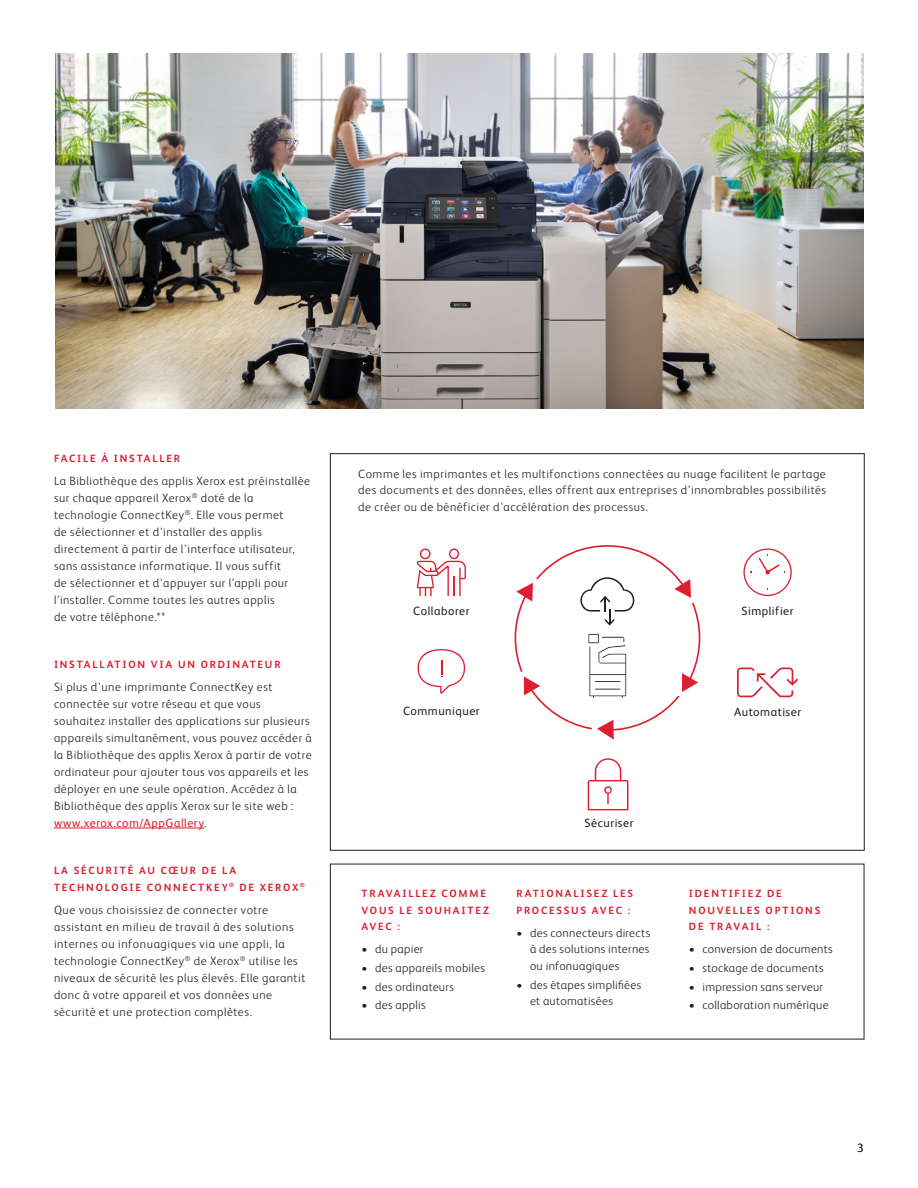
<style>
.page{position:relative;width:918px;height:1188px;background:#fff}
.page>*{position:absolute;margin:0;border:0;box-sizing:border-box;transform-origin:0 0}
.Body_Text{font:300 12px/17px "Xerox Sans";letter-spacing:.04em;color:#231f20}
.Body_Subhead_-_level_2{font:12px "Xerox Sans";letter-spacing:.045em;color:#231f20}
.Body_Subhead{font:700 10.5px/16.5px "Xerox Sans";letter-spacing:.17em;color:#db1e30}
.s1{font-weight:400;color:#db1e30}
</style>
<div class="page">
<svg style="left:674px;top:579px;width:21px;height:27px"></svg>
<svg style="left:516px;top:574px;width:25px;height:28px"></svg>
<svg style="left:520px;top:669px;width:20px;height:26px"></svg>
<svg style="left:674px;top:673px;width:24px;height:27px"></svg>
<svg style="left:597px;top:720px;width:17px;height:20px"></svg>
<svg style="left:743px;top:548px;width:49px;height:48px"></svg>
<svg style="left:417px;top:548px;width:49px;height:48px"></svg>
<svg style="left:737px;top:668px;width:61px;height:29px"></svg>
<svg style="left:418px;top:649px;width:47px;height:45px"></svg>
<svg style="left:588px;top:758px;width:40px;height:52px"></svg>
<svg style="left:580px;top:577px;width:55px;height:49px"></svg>
<svg style="left:588px;top:633px;width:39px;height:65px"></svg>
<img style="left:55px;top:54px;width:808px;height:354px">
<hr style="left:54px;top:828px;width:150px;height:1px;background:#db1e30">
<p class="Body_Subhead" style="left:54px;top:449px;width:128px">FACILE À INSTALLER</p>
<p class="Body_Text" style="left:54px;top:472px;width:258px">La Bibliothèque des applis Xerox est préinstallée sur chaque appareil Xerox<sup>®</sup> doté de la technologie ConnectKey<sup>®</sup>. Elle vous permet<br>de sélectionner et d'installer des applis directement à partir de l'interface utilisateur, sans assistance informatique. Il vous suffit<br>de sélectionner et d'appuyer sur l’appli pour l’installer. Comme toutes les autres applis<br>de votre téléphone.**</p>
<p class="Body_Subhead" style="left:54px;top:655px;width:228px">INSTALLATION VIA UN ORDINATEUR</p>
<p class="Body_Text" style="left:54px;top:678px;width:259px">Si plus d'une imprimante ConnectKey est connectée sur votre réseau et que vous souhaitez installer des applications sur plusieurs appareils simultanément, vous pouvez accéder à la Bibliothèque des applis Xerox à partir de votre ordinateur pour ajouter tous vos appareils et les déployer en une seule opération. Accédez à la Bibliothèque des applis Xerox sur le site web : <span class="s1">www.xerox.com/AppGallery</span>.</p>
<p class="Body_Subhead" style="left:54px;top:861px;width:252px;line-height:17px">LA SÉCURITÉ AU CŒUR DE LA<br>TECHNOLOGIE CONNECTKEY<sup>®</sup> DE XEROX<sup>®</sup></p>
<p class="Body_Text" style="left:54px;top:901px;width:253px">Que vous choisissiez de connecter votre assistant en milieu de travail à des solutions internes ou infonuagiques via une appli, la technologie ConnectKey<sup>®</sup> de Xerox<sup>®</sup> utilise les niveaux de sécurité les plus élevés. Elle garantit donc à votre appareil et vos données une sécurité et une protection complètes.</p>
<p class="Body_Text" style="left:358px;top:465px;width:469px;line-height:16.5px;text-align:justify">Comme les imprimantes et les multifonctions connectées au nuage facilitent le partage des documents et des données, elles offrent aux entreprises d'innombrables possibilités de créer ou de bénéficier d'accélération des processus.</p>
<p class="Body_Subhead_-_level_2" style="left:413px;top:603px;width:58px">Collaborer</p>
<p class="Body_Subhead_-_level_2" style="left:403px;top:703px;width:78px">Communiquer</p>
<p class="Body_Subhead_-_level_2" style="left:742px;top:603px;width:54px">Simplifier</p>
<p class="Body_Subhead_-_level_2" style="left:734px;top:704px;width:69px">Automatiser</p>
<p class="Body_Subhead" style="left:362px;top:885px;width:129px">TRAVAILLEZ COMME<br>VOUS LE SOUHAITEZ<br>AVEC :</p>
<p class="Body_Text" style="left:362px;top:940px;width:63px">• du papier</p>
<p class="Body_Text" style="left:362px;top:959px;width:125px">• des appareils mobiles</p>
<p class="Body_Text" style="left:362px;top:978px;width:94px">• des ordinateurs</p>
<p class="Body_Text" style="left:362px;top:996px;width:66px">• des applis</p>
<p class="Body_Subhead_-_level_2" style="left:585px;top:815px;width:51px">Sécuriser</p>
<p class="Body_Subhead" style="left:517px;top:885px;width:118px">RATIONALISEZ LES<br>PROCESSUS AVEC :</p>
<p class="Body_Text" style="left:530px;top:924px;width:122px;line-height:16.5px;text-align:justify;text-indent:-14px">• des connecteurs directs à des solutions internes ou infonuagiques</p>
<p class="Body_Text" style="left:530px;top:976px;width:113px;line-height:16.5px;text-indent:-14px">• des étapes simplifiées et automatisées</p>
<p class="Body_Subhead" style="left:689px;top:885px;width:133px">IDENTIFIEZ DE<br>NOUVELLES OPTIONS<br>DE TRAVAIL :</p>
<p class="Body_Text" style="left:689px;top:940px;width:145px">• conversion de documents</p>
<p class="Body_Text" style="left:689px;top:959px;width:136px">• stockage de documents</p>
<p class="Body_Text" style="left:689px;top:978px;width:136px">• impression sans serveur</p>
<p class="Body_Text" style="left:689px;top:996px;width:141px">• collaboration numérique</p>
<p class="Body_Text" style="left:857px;top:1138px;width:8px">3</p>
</div>
